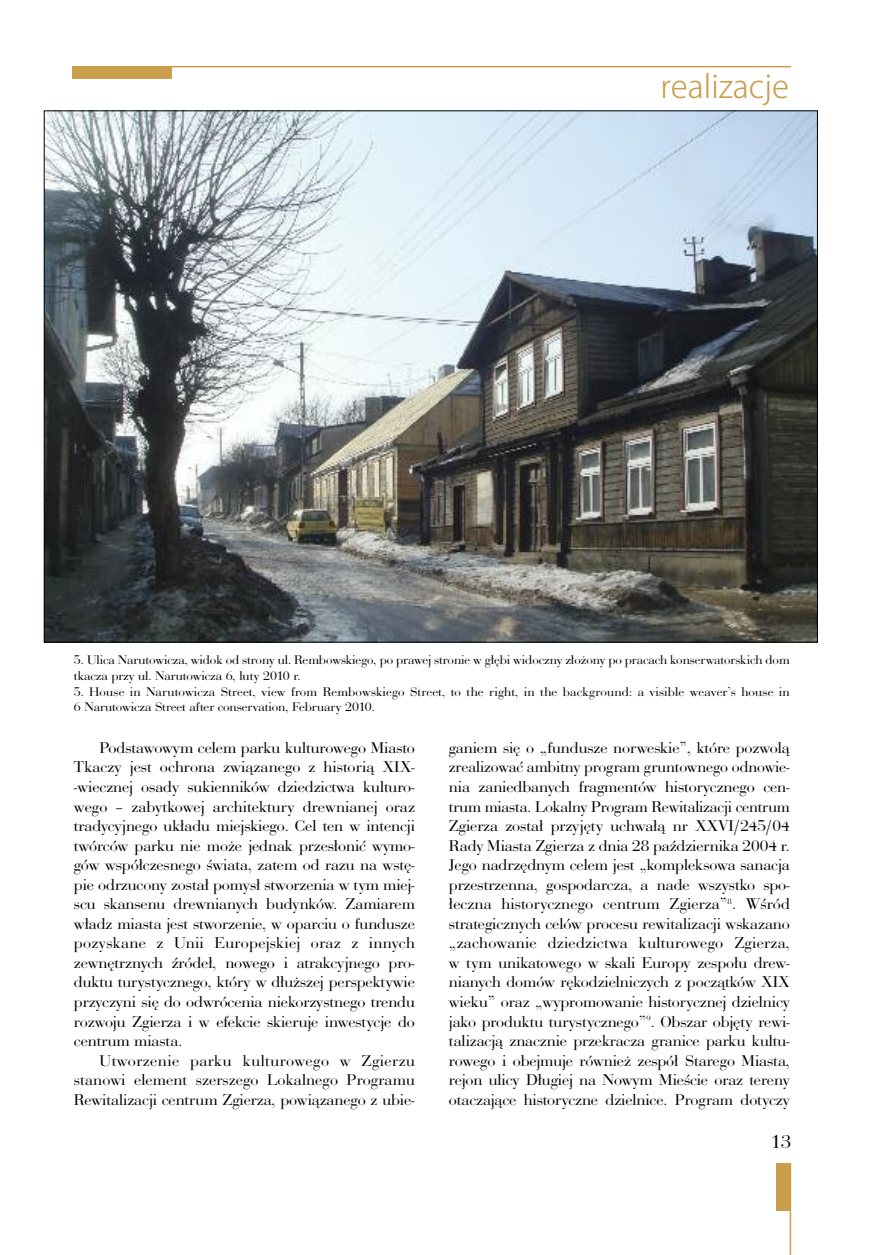
<style>
.page{position:relative;width:872px;height:1255px;background:#fff}
.page>*{position:absolute;margin:0;border:0;box-sizing:border-box;transform-origin:0 0}
.t1{font:300 31.5px "Koz Go Pro";color:#c99e4d}
.t2{font:19.5px "Bauer Bod DOT";color:#000}
.t3{font:16.2px/19.5px "Bauer Bod DOT";color:#000;text-align:justify}
.t4{font:13.05px/15.6px "Bauer Bod DOT";color:#000}
</style>
<div class="page">
<div style="left:72px;top:66px;width:99px;height:13px;background:#c99e4d"></div>
<hr style="left:72px;top:66px;width:719px;height:1px;background:#c99e4d">
<div style="left:776px;top:1163px;width:15px;height:47px;background:#c99e4d"></div>
<hr style="left:789px;top:1163px;width:2px;height:91px;background:#c99e4d">
<img style="left:46px;top:113px;width:769px;height:527px">
<h1 class="t1" style="left:660px;top:65px;width:130px">realizacje</h1>
<p class="t4" style="left:74px;top:652px;width:717px">5. Ulica Narutowicza, widok od strony ul. Rembowskiego, po prawej stronie w głębi widoczny złożony po pracach konserwatorskich dom tkacza przy ul. Narutowicza 6, luty 2010 r.</p>
<p class="t4" style="left:74px;top:683px;width:717px">5. House in Narutowicza Street, view from Rembowskiego Street, to the right, in the background: a visible weaver’s house in<br>6 Narutowicza Street after conservation, February 2010.</p>
<p class="t3" style="left:74px;top:737px;width:342px;text-indent:26px">Podstawowym celem parku kulturowego Miasto Tkaczy jest ochrona związanego z historią XIX--wiecznej osady sukienników dziedzictwa kulturo&shy;wego – zabytkowej architektury drewnianej oraz tradycyjnego układu miejskiego. Cel ten w intencji twórców parku nie może jednak przesłonić wymo&shy;gów współczesnego świata, zatem od razu na wstę&shy;pie odrzucony został pomysł stworzenia w tym miej&shy;scu skansenu drewnianych budynków. Zamiarem władz miasta jest stworzenie, w oparciu o fundusze pozyskane z Unii Europejskiej oraz z innych zewnętrznych źródeł, nowego i atrakcyjnego pro&shy;duktu turystycznego, który w dłuższej perspektywie przyczyni się do odwrócenia niekorzystnego trendu rozwoju Zgierza i w efekcie skieruje inwestycje do centrum miasta.</p>
<p class="t3" style="left:74px;top:1050px;width:342px;text-indent:26px">Utworzenie parku kulturowego w Zgierzu stanowi element szerszego Lokalnego Programu Rewitalizacji centrum Zgierza, powiązanego z ubie-</p>
<p class="t3" style="left:449px;top:737px;width:342px">ganiem się o „fundusze norweskie”, które pozwolą zrealizować ambitny program gruntownego odnowie&shy;nia zaniedbanych fragmentów historycznego cen&shy;trum miasta. Lokalny Program Rewitalizacji centrum Zgierza został przyjęty uchwałą nr XXVI/245/04<br>Rady Miasta Zgierza z dnia 28 października 2004 r.<br>Jego nadrzędnym celem jest „kompleksowa sanacja przestrzenna, gospodarcza, a nade wszystko spo&shy;łeczna historycznego centrum Zgierza”<sup>8</sup>. Wśród strategicznych celów procesu rewitalizacji wskazano „zachowanie dziedzictwa kulturowego Zgierza, w tym unikatowego w skali Europy zespołu drew&shy;nianych domów rękodzielniczych z początków XIX wieku” oraz „wypromowanie historycznej dzielnicy jako produktu turystycznego”<sup>9</sup>. Obszar objęty rewi&shy;talizacją znacznie przekracza granice parku kultu&shy;rowego i obejmuje również zespół Starego Miasta, rejon ulicy Długiej na Nowym Mieście oraz tereny otaczające historyczne dzielnice. Program dotyczy</p>
<p class="t2" style="left:770px;top:1129px;width:22px">13</p>
</div>
